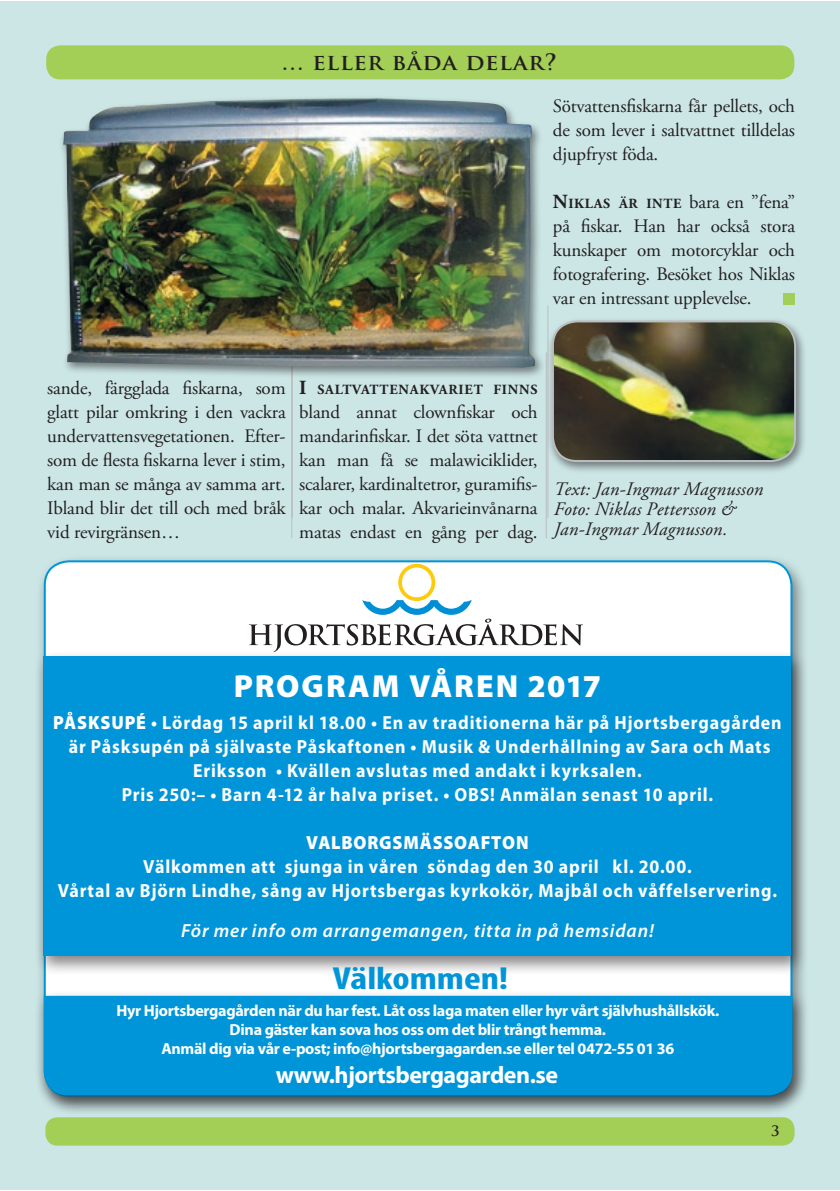
<style>
.page{position:relative;width:840px;height:1191px;background:#fff}
.page>*{position:absolute;margin:0;border:0;box-sizing:border-box;transform-origin:0 0}
.t1{font:900 32px "Myriad Pro";letter-spacing:.055em;color:#fff}
.t2{font:700 condensed 32px "Myriad Pro";color:#0095d9;scale:1.25 1}
.t3{font:700 24px "Myriad Pro";letter-spacing:-.02em;color:#fff}
.t4{font:700 22px "Trajan Pro";letter-spacing:.03em;color:#231f20;scale:1.05 1}
.t5{font:19px/24px "Adobe Garamond Pro";letter-spacing:-.01em;color:#231f20;text-align:justify}
.t6{font:700 19px/24px "Myriad Pro";letter-spacing:.045em;color:#fff;text-align:center;scale:.94 1}
.t7{font:italic 19px/20px "Adobe Garamond Pro";letter-spacing:.01em;color:#231f20}
.t8{font:italic 600 19px "Myriad Pro";letter-spacing:.045em;color:#fff}
.t9{font:900 19px "Myriad Pro";letter-spacing:.045em;color:#fff;scale:.94 1}
.t10{font:700 16px/19.2px "Myriad Pro";letter-spacing:-.02em;color:#fff;text-align:center}
.t11{font:700 14px "Adobe Garamond Pro";letter-spacing:.055em;color:#231f20}
.t12{font:700 14px "Trajan Pro";color:#231f20}
.s1{font-weight:700;font-size:20px}
.s2{font-weight:700;font-size:14px}
.s3{font-size:20px}
.s4{font-weight:900}
</style>
<div class="page">
<div style="left:0;top:1px;width:839px;height:1189px;background:#cce6e6"></div>
<div style="left:46px;top:45px;width:747px;height:34px;background:#a3cf57;border-radius:14px"></div>
<hr style="left:545px;top:352px;width:1px;height:186px;background:#bcbdc0">
<hr style="left:291px;top:113px;width:1px;height:425px;background:#bcbdc0">
<hr style="left:292px;top:305px;width:1px;height:213px;background:#bcbdc0">
<hr style="left:547px;top:305px;width:1px;height:213px;background:#bcbdc0">
<div style="left:45px;top:1117px;width:749px;height:28px;background:#a3cf57;border-radius:12px"></div>
<div style="left:34px;top:554px;width:774px;height:562px;background:#231f20;opacity:.55"></div>
<div style="left:45px;top:561px;width:746px;height:534px;background:#fff;border-radius:24px"></div>
<div style="left:34px;top:989px;width:774px;height:125px;background:#231f20;opacity:.55"></div>
<div style="left:44px;top:995px;width:748px;height:100px;background:#0095d9"></div>
<div style="left:34px;top:650px;width:773px;height:326px;background:#231f20;opacity:.55"></div>
<div style="left:44px;top:656px;width:746px;height:300px;background:#0095d9"></div>
<svg style="left:249px;top:564px;width:333px;height:88px"></svg>
<div style="left:58px;top:95px;width:487px;height:285px;background:#231f20;opacity:.55"></div>
<img style="left:63px;top:98px;width:472px;height:269px">
<div style="left:546px;top:317px;width:260px;height:157px;background:#231f20;opacity:.55"></div>
<img style="left:552px;top:321px;width:242px;height:140px">
<div style="left:551px;top:320px;width:244px;height:142px;border:2px solid #bcbdc0;border-radius:24px"></div>
<div style="left:782px;top:293px;width:12px;height:12px;background:#a3cf57"></div>
<p class="t4" style="left:281px;top:48px;width:264px">… ELLER BÅDA DELAR?</p>
<p class="t5" style="left:552px;top:95px;width:243px">Sötvattensfiskarna får pellets, och de som lever i saltvattnet tilldelas djupfryst föda.</p>
<p class="t5" style="left:552px;top:191px;width:243px"><span class="s1">N</span><span class="s2">IKLAS ÄR INTE</span> bara en ”fena” på fiskar. Han har också stora kunskaper om motorcyklar och fotografering. Besöket hos Niklas var en intressant upplevelse.</p>
<p class="t5" style="left:47px;top:377px;width:240px">sande, färgglada fiskarna, som glatt pilar omkring i den vackra undervattensvegetationen. Efter&shy;som de flesta fiskarna lever i stim, kan man se många av samma art.<br>Ibland blir det till och med bråk vid revirgränsen…</p>
<p class="t11" style="left:299px;top:381px;width:240px"><span class="s3">I</span> SALTVATTENAKVARIET FINNS</p>
<p class="t5" style="left:299px;top:400px;width:240px">bland annat clownfiskar och mandarinfiskar. I det söta vattnet kan man få se malawiciklider, scalarer, kardinaltetror, guramifis&shy;kar och malar. Akvarieinvånarna matas endast en gång per dag.</p>
<p class="t7" style="left:553px;top:479px;width:211px">Text: Jan-Ingmar Magnusson<br>Foto: Niklas Pettersson &amp;<br>Jan-Ingmar Magnusson.</p>
<h1 class="t1" style="left:234px;top:665px;width:368px">PROGRAM VÅREN 2017</h1>
<p class="t6" style="left:53px;top:710px;width:776px"><span class="s4">PÅSKSUPÉ</span> • Lördag 15 april kl 18.00 • En av traditionerna här på Hjortsbergagården är Påsksupén på självaste Påskaftonen • Musik &amp; Underhållning av Sara och Mats Eriksson • Kvällen avslutas med andakt i kyrksalen.<br>Pris 250:– • Barn 4-12 år halva priset. • OBS! Anmälan senast 10 april.</p>
<p class="t9" style="left:306px;top:830px;width:238px">VALBORGSMÄSSOAFTON</p>
<p class="t6" style="left:58px;top:854px;width:766px">Välkommen att sjunga in våren söndag den 30 april kl. 20.00.<br>Vårtal av Björn Lindhe, sång av Hjortsbergas kyrkokör, Majbål och våffelservering.</p>
<p class="t8" style="left:181px;top:919px;width:474px">För mer info om arrangemangen, titta in på hemsidan!</p>
<h1 class="t2" style="left:332px;top:958px;width:142px">Välkommen!</h1>
<p class="t10" style="left:116px;top:1000px;width:604px">Hyr Hjortsbergagården när du har fest. Låt oss laga maten eller hyr vårt självhushållskök.<br>Dina gäster kan sova hos oss om det blir trångt hemma.<br>Anmäl dig via vår e-post; info@hjortsbergagarden.se eller tel 0472-55 01 36</p>
<p class="t3" style="left:275px;top:1059px;width:284px">www.hjortsbergagarden.se</p>
<p class="t12" style="left:770px;top:1122px;width:10px">3</p>
</div>
